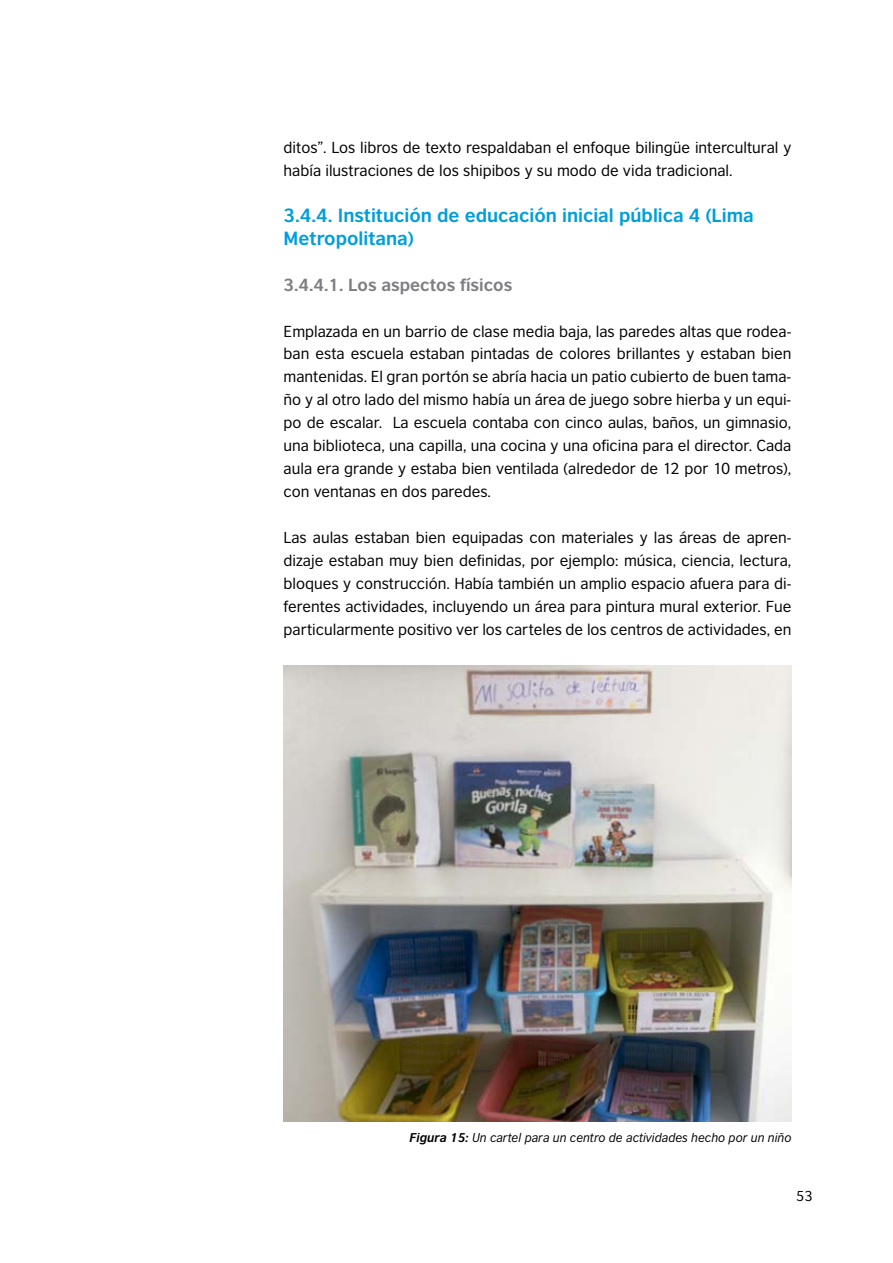
<style>
.page{position:relative;width:893px;height:1263px;background:#fff}
.page>*{position:absolute;margin:0;border:0;box-sizing:border-box;transform-origin:0 0}
.t1{font:700 18px/23px "British Council Sans";color:#009edb}
.t2{font:700 16.5px "British Council Sans";color:#7e7d82}
.t3{font:15px/23px "British Council Sans";color:#000;text-align:justify}
.t4{font:13.5px "British Council Sans";color:#000}
.t5{font:italic 12px "British Council Sans";color:#000}
.s1{font-weight:700}
</style>
<div class="page">
<img style="left:284px;top:665px;width:507px;height:457px">
<p class="t3" style="left:284px;top:135px;width:509px">ditos”. Los libros de texto respaldaban el enfoque bilingüe intercultural y había ilustraciones de los shipibos y su modo de vida tradicional.</p>
<p class="t1" style="left:284px;top:202px;width:472px">3.4.4. Institución de educación inicial pública 4 (Lima<br>Metropolitana)</p>
<p class="t2" style="left:284px;top:270px;width:230px">3.4.4.1. Los aspectos físicos</p>
<p class="t3" style="left:284px;top:318px;width:509px">Emplazada en un barrio de clase media baja, las paredes altas que rodea&shy;ban esta escuela estaban pintadas de colores brillantes y estaban bien mantenidas. El gran portón se abría hacia un patio cubierto de buen tama&shy;ño y al otro lado del mismo había un área de juego sobre hierba y un equi&shy;po de escalar. La escuela contaba con cinco aulas, baños, un gimnasio, una biblioteca, una capilla, una cocina y una oficina para el director. Cada aula era grande y estaba bien ventilada (alrededor de 12 por 10 metros), con ventanas en dos paredes.</p>
<p class="t3" style="left:284px;top:525px;width:509px">Las aulas estaban bien equipadas con materiales y las áreas de apren&shy;dizaje estaban muy bien definidas, por ejemplo: música, ciencia, lectura, bloques y construcción. Había también un amplio espacio afuera para di&shy;ferentes actividades, incluyendo un área para pintura mural exterior. Fue particularmente positivo ver los carteles de los centros de actividades, en</p>
<p class="t5" style="left:409px;top:1127px;width:383px"><span class="s1">Figura 15:</span> Un cartel para un centro de actividades hecho por un niño</p>
<p class="t4" style="left:796px;top:1185px;width:18px">53</p>
</div>
